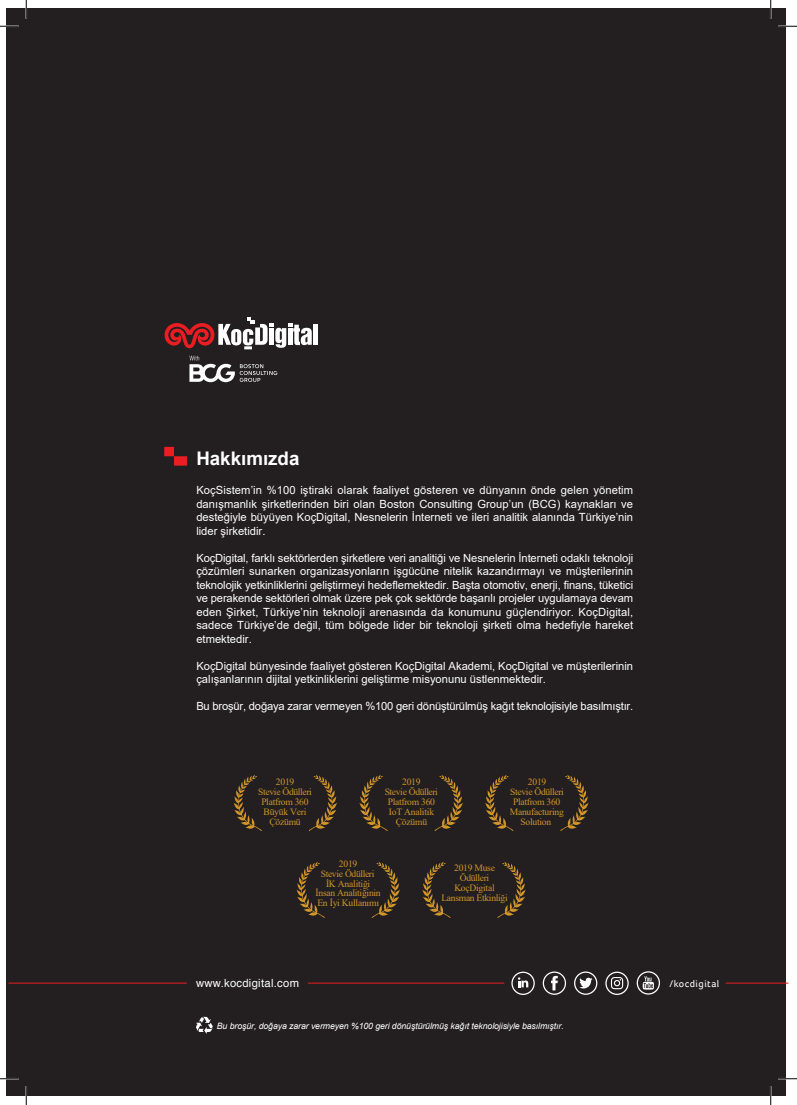
<style>
.page{position:relative;width:797px;height:1105px;background:#fff}
.page>*{position:absolute;margin:0;border:0;box-sizing:border-box;transform-origin:0 0}
.t1{font:700 18.75px "Arial";color:#fff}
.t2{font:11.25px/13.5px "Arial";color:#fff;text-align:justify}
.metin{font:11.25px "Helvetica";letter-spacing:.025em;color:#fff}
.t3{font:10px "Foco";letter-spacing:.05em;color:#fff}
.t4{font:9.62px/9.9px "Times New Roman";letter-spacing:-.025em;color:#d19529;text-align:center}
.t5{font:italic 8.75px "Arial";letter-spacing:-.01em;color:#fff}
</style>
<div class="page">
<div style="left:6px;top:9px;width:779px;height:1087px;background:#231f20"></div>
<div style="left:313px;top:324px;width:5px;height:21px;background:#fff"></div>
<svg style="left:164px;top:317px;width:148px;height:32px"></svg>
<svg style="left:189px;top:356px;width:88px;height:26px"></svg>
<svg style="left:164px;top:447px;width:23px;height:19px"></svg>
<hr style="left:9px;top:983px;width:178px;height:1px;background:#ea1d23">
<hr style="left:308px;top:983px;width:196px;height:1px;background:#ea1d23">
<svg style="left:636px;top:971px;width:24px;height:23px"></svg>
<svg style="left:542px;top:971px;width:24px;height:24px"></svg>
<svg style="left:511px;top:972px;width:24px;height:23px"></svg>
<svg style="left:574px;top:971px;width:23px;height:24px"></svg>
<svg style="left:605px;top:972px;width:23px;height:23px"></svg>
<svg style="left:196px;top:1017px;width:17px;height:17px"></svg>
<hr style="left:725px;top:983px;width:63px;height:1px;background:#ea1d23">
<svg style="left:309px;top:775px;width:28px;height:56px"></svg>
<svg style="left:234px;top:775px;width:28px;height:56px"></svg>
<svg style="left:434px;top:775px;width:28px;height:56px"></svg>
<svg style="left:359px;top:775px;width:29px;height:56px"></svg>
<svg style="left:560px;top:775px;width:28px;height:56px"></svg>
<svg style="left:485px;top:775px;width:28px;height:56px"></svg>
<svg style="left:371px;top:862px;width:29px;height:56px"></svg>
<svg style="left:297px;top:862px;width:28px;height:56px"></svg>
<svg style="left:497px;top:862px;width:28px;height:56px"></svg>
<svg style="left:422px;top:862px;width:29px;height:56px"></svg>
<svg style="left:0;top:25px;width:19px;height:2px"></svg>
<svg style="left:778px;top:25px;width:19px;height:2px"></svg>
<svg style="left:0;top:1078px;width:19px;height:1px"></svg>
<svg style="left:778px;top:1078px;width:19px;height:1px"></svg>
<svg style="left:25px;top:0;width:2px;height:19px"></svg>
<svg style="left:25px;top:1086px;width:2px;height:19px"></svg>
<svg style="left:770px;top:0;width:1px;height:19px"></svg>
<svg style="left:770px;top:1086px;width:1px;height:19px"></svg>
<h1 class="t1" style="left:196px;top:449px;width:105px">Hakkımızda</h1>
<p class="t2" style="left:196px;top:484px;width:438px">KoçSistem’in %100 iştiraki olarak faaliyet gösteren ve dünyanın önde gelen yönetim danışmanlık şirketlerinden biri olan Boston Consulting Group’un (BCG) kaynakları ve desteğiyle büyüyen KoçDigital, Nesnelerin İnterneti ve ileri analitik alanında Türkiye’nin lider şirketidir.</p>
<p class="t2" style="left:196px;top:552px;width:438px">KoçDigital, farklı sektörlerden şirketlere veri analitiği ve Nesnelerin İnterneti odaklı teknoloji çözümleri sunarken organizasyonların işgücüne nitelik kazandırmayı ve müşterilerinin teknolojik yetkinliklerini geliştirmeyi hedeflemektedir. Başta otomotiv, enerji, finans, tüketici ve perakende sektörleri olmak üzere pek çok sektörde başarılı projeler uygulamaya devam eden Şirket, Türkiye’nin teknoloji arenasında da konumunu güçlendiriyor. KoçDigital, sadece Türkiye’de değil, tüm bölgede lider bir teknoloji şirketi olma hedefiyle hareket etmektedir.</p>
<p class="t2" style="left:196px;top:660px;width:438px">KoçDigital bünyesinde faaliyet gösteren KoçDigital Akademi, KoçDigital ve müşterilerinin çalışanlarının dijital yetkinliklerini geliştirme misyonunu üstlenmektedir.</p>
<p class="t2" style="left:196px;top:700px;width:438px">Bu broşür, doğaya zarar vermeyen %100 geri dönüştürülmüş kağıt teknolojisiyle basılmıştır.</p>
<p class="t4" style="left:258px;top:777px;width:55px">2019<br>Stevie Ödülleri<br>Platfrom 360<br>Büyük Veri<br>Çözümü</p>
<p class="t4" style="left:384px;top:777px;width:55px">2019<br>Stevie Ödülleri<br>Platfrom 360<br>IoT Analitik<br>Çözümü</p>
<p class="t4" style="left:510px;top:777px;width:56px">2019<br>Stevie Ödülleri<br>Platfrom 360<br>Manufacturing<br>Solution</p>
<p class="t4" style="left:315px;top:859px;width:67px">2019<br>Stevie Ödülleri<br>İK Analitiği<br>İnsan Analitiğinin<br>En İyi Kullanımı</p>
<p class="t4" style="left:441px;top:864px;width:68px">2019 Muse<br>Ödülleri<br>KoçDigital<br>Lansman Etkinliği</p>
<p class="metin" style="left:196px;top:975px;width:104px">www.kocdigital.com</p>
<p class="t3" style="left:669px;top:977px;width:51px">/kocdigital</p>
<p class="t5" style="left:217px;top:1021px;width:348px">Bu broşür, doğaya zarar vermeyen %100 geri dönüştürülmüş kağıt teknolojisiyle basılmıştır.</p>
</div>
